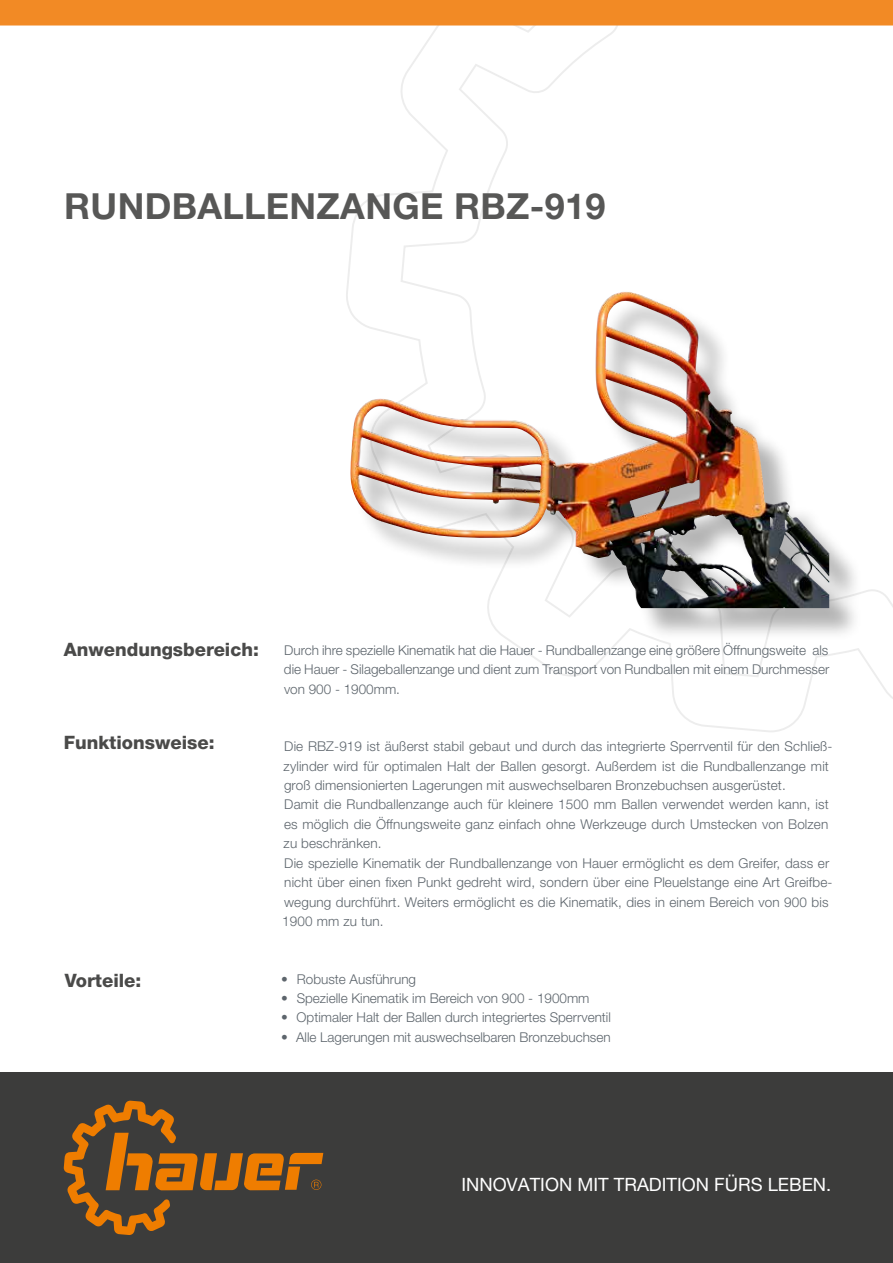
<style>
.page{position:relative;width:893px;height:1263px;background:#fff}
.page>*{position:absolute;margin:0;border:0;box-sizing:border-box;transform-origin:0 0}
.t1{font:700 36px "Helvetica Neue LT Pro";letter-spacing:.01em;color:#575756}
.t2{font:800 18.45px "Helvetica Neue LT Pro";color:#4a4a49}
.t3{font:18.45px "Helvetica Neue LT Pro";color:#fff}
.t4{font:300 13.5px/19.5px "Helvetica Neue LT Pro";letter-spacing:.01em;color:#5d656c;text-align:justify}
</style>
<div class="page">
<svg style="left:346px;top:26px;width:547px;height:706px"></svg>
<div style="left:0;top:1073px;width:893px;height:190px;background:#3c3c3b"></div>
<div style="left:0;top:0;width:893px;height:26px;background:#f28a25"></div>
<svg style="left:64px;top:1100px;width:259px;height:135px"></svg>
<div style="left:354px;top:296px;width:509px;height:345px;background:#000;opacity:.3"></div>
<img style="left:349px;top:291px;width:480px;height:317px">
<h1 class="t1" style="left:64px;top:184px;width:543px">RUNDBALLENZANGE RBZ-919</h1>
<h2 class="t2" style="left:64px;top:639px;width:197px">Anwendungsbereich:</h2>
<p class="t4" style="left:284px;top:640px;width:547px">Durch ihre spezielle Kinematik hat die Hauer - Rundballenzange eine größere Öffnungsweite als die Hauer - Silageballenzange und dient zum Transport von Rundballen mit einem Durchmesser von 900 - 1900mm.</p>
<h2 class="t2" style="left:64px;top:732px;width:152px">Funktionsweise:</h2>
<p class="t4" style="left:282px;top:736px;width:552px;text-align:left">Die RBZ-919 ist äußerst stabil gebaut und durch das integrierte Sperrventil für den Schließ&shy;zylinder wird für optimalen Halt der Ballen gesorgt. Außerdem ist die Rundballenzange mit groß dimensionierten Lagerungen mit auswechselbaren Bronzebuchsen ausgerüstet.<br>Damit die Rundballenzange auch für kleinere 1500 mm Ballen verwendet werden kann, ist es möglich die Öffnungsweite ganz einfach ohne Werkzeuge durch Umstecken von Bolzen zu beschränken.<br>Die spezielle Kinematik der Rundballenzange von Hauer ermöglicht es dem Greifer, dass er nicht über einen fixen Punkt gedreht wird, sondern über eine Pleuelstange eine Art Greifbe&shy;wegung durchführt. Weiters ermöglicht es die Kinematik, dies in einem Bereich von 900 bis 1900 mm zu tun.</p>
<h2 class="t2" style="left:65px;top:969px;width:78px">Vorteile:</h2>
<p class="t4" style="left:281px;top:969px;width:136px">• Robuste Ausführung</p>
<p class="t4" style="left:281px;top:988px;width:310px">• Spezielle Kinematik im Bereich von 900 - 1900mm</p>
<p class="t4" style="left:281px;top:1008px;width:331px">• Optimaler Halt der Ballen durch integriertes Sperrventil</p>
<p class="t4" style="left:281px;top:1027px;width:331px">• Alle Lagerungen mit auswechselbaren Bronzebuchsen</p>
<h2 class="t3" style="left:461px;top:1173px;width:371px">INNOVATION MIT TRADITION FÜRS LEBEN.</h2>
</div>
